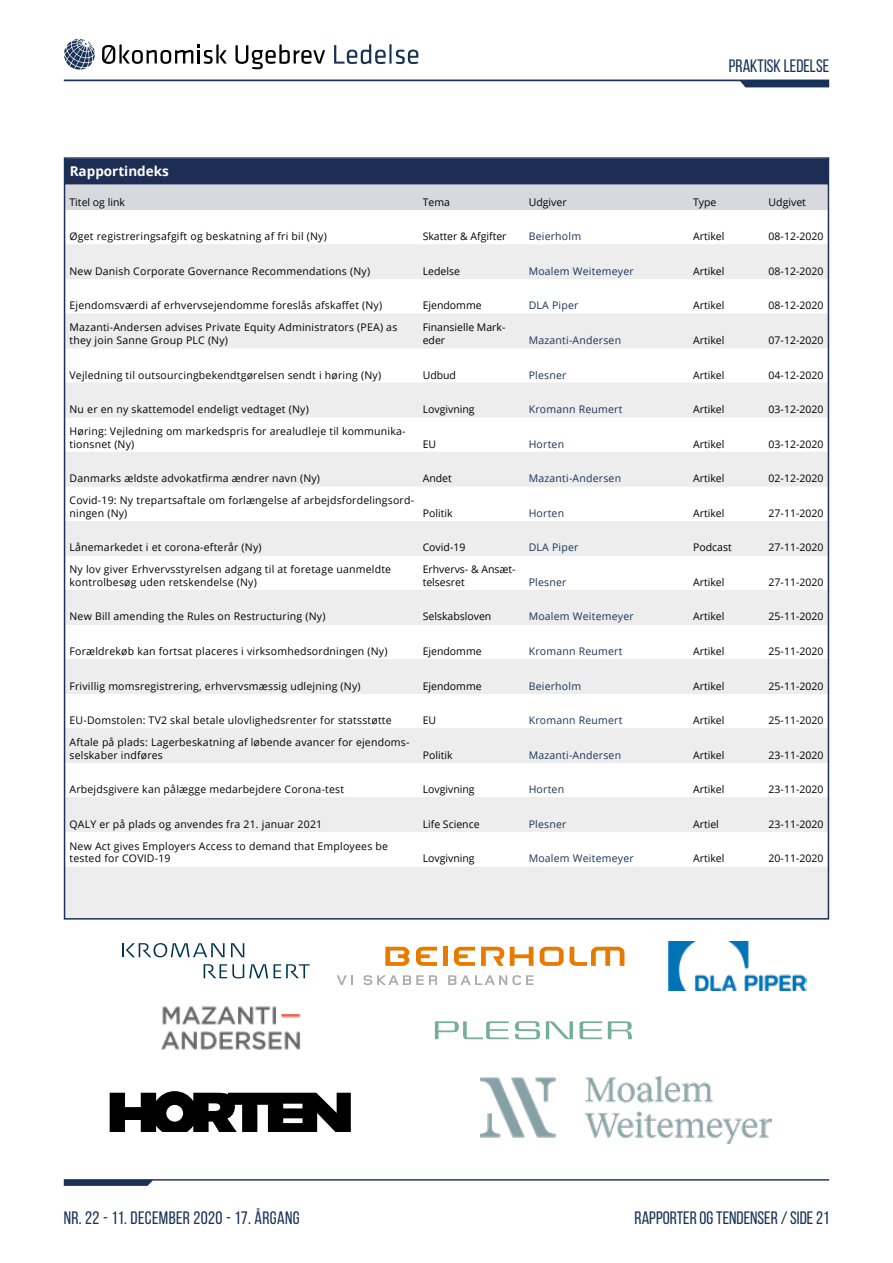
<style>
.page{position:relative;width:893px;height:1263px;background:#fff}
.page>*{position:absolute;margin:0;border:0;box-sizing:border-box;transform-origin:0 0}
.t1{font:18px "Bebas Neue";color:#193358}
.t2{font:18px "Bebas Neue";letter-spacing:.02em;color:#193358}
.t3{font:700 13.5px "Open Sans";color:#fff}
.t4{font:10.5px/12.6px "Open Sans";letter-spacing:.02em;color:#000}
.t5{font:10.5px/12.6px "Open Sans";color:#000}
.t6{font:10.5px "Open Sans";letter-spacing:.02em;color:#1a3458}
</style>
<div class="page">
<svg style="left:64px;top:80px;width:765px;height:7px"></svg>
<svg style="left:64px;top:1179px;width:765px;height:7px"></svg>
<svg style="left:334px;top:44px;width:84px;height:20px"></svg>
<svg style="left:235px;top:44px;width:90px;height:26px"></svg>
<svg style="left:102px;top:44px;width:125px;height:20px"></svg>
<svg style="left:64px;top:38px;width:31px;height:32px"></svg>
<svg style="left:435px;top:1021px;width:197px;height:18px"></svg>
<svg style="left:123px;top:943px;width:102px;height:14px"></svg>
<svg style="left:231px;top:943px;width:13px;height:14px"></svg>
<svg style="left:204px;top:964px;width:64px;height:14px"></svg>
<svg style="left:274px;top:964px;width:36px;height:14px"></svg>
<img style="left:668px;top:941px;width:138px;height:50px">
<svg style="left:385px;top:947px;width:24px;height:19px"></svg>
<div style="left:443px;top:947px;width:5px;height:19px;background:#e77b00"></div>
<svg style="left:510px;top:947px;width:23px;height:19px"></svg>
<svg style="left:540px;top:947px;width:84px;height:19px"></svg>
<svg style="left:416px;top:947px;width:21px;height:19px"></svg>
<svg style="left:454px;top:947px;width:21px;height:19px"></svg>
<svg style="left:481px;top:947px;width:23px;height:19px"></svg>
<svg style="left:337px;top:975px;width:16px;height:10px"></svg>
<svg style="left:364px;top:975px;width:73px;height:10px"></svg>
<svg style="left:448px;top:975px;width:85px;height:10px"></svg>
<img style="left:161px;top:1006px;width:140px;height:44px">
<svg style="left:110px;top:1091px;width:241px;height:40px"></svg>
<div style="left:65px;top:158px;width:763px;height:761px;background:#ededed"></div>
<div style="left:65px;top:159px;width:763px;height:25px;background:#1e2d54"></div>
<div style="left:67px;top:184px;width:759px;height:26px;background:#d8d9df"></div>
<div style="left:67px;top:210px;width:759px;height:657px;background:#fff"></div>
<svg style="left:67px;top:244px;width:759px;height:588px"></svg>
<img style="left:481px;top:1077px;width:290px;height:67px">
<h1 class="t1" style="left:729px;top:56px;width:102px">PRAKTISK LEDELSE</h1>
<p class="t3" style="left:70px;top:162px;width:101px">Rapportindeks</p>
<p class="t5" style="left:70px;top:195px;width:57px">Titel og link</p>
<p class="t4" style="left:423px;top:195px;width:29px">Tema</p>
<p class="t5" style="left:529px;top:195px;width:39px">Udgiver</p>
<p class="t4" style="left:693px;top:195px;width:25px">Type</p>
<p class="t5" style="left:769px;top:195px;width:39px">Udgivet</p>
<p class="t4" style="left:70px;top:230px;width:259px">Øget registreringsafgift og beskatning af fri bil (Ny)</p>
<p class="t5" style="left:423px;top:230px;width:85px">Skatter &amp; Afgifter</p>
<p class="t6" style="left:529px;top:229px;width:54px">Beierholm</p>
<p class="t5" style="left:693px;top:230px;width:33px">Artikel</p>
<p class="t4" style="left:769px;top:230px;width:56px">08-12-2020</p>
<p class="t4" style="left:70px;top:264px;width:302px">New Danish Corporate Governance Recommendations (Ny)</p>
<p class="t5" style="left:423px;top:264px;width:39px">Ledelse</p>
<p class="t6" style="left:529px;top:264px;width:107px">Moalem Weitemeyer</p>
<p class="t5" style="left:693px;top:264px;width:33px">Artikel</p>
<p class="t4" style="left:769px;top:264px;width:56px">08-12-2020</p>
<p class="t4" style="left:70px;top:299px;width:314px">Ejendomsværdi af erhvervsejendomme foreslås afskaffet (Ny)</p>
<p class="t5" style="left:423px;top:299px;width:61px">Ejendomme</p>
<p class="t6" style="left:529px;top:298px;width:51px">DLA Piper</p>
<p class="t5" style="left:693px;top:299px;width:33px">Artikel</p>
<p class="t4" style="left:769px;top:299px;width:56px">08-12-2020</p>
<p class="t4" style="left:70px;top:321px;width:329px">Mazanti-Andersen advises Private Equity Administrators (PEA) as they join Sanne Group PLC (Ny)</p>
<p class="t5" style="left:423px;top:321px;width:84px">Finansielle Mark&shy;eder</p>
<p class="t6" style="left:529px;top:333px;width:94px">Mazanti-Andersen</p>
<p class="t5" style="left:693px;top:334px;width:33px">Artikel</p>
<p class="t4" style="left:769px;top:334px;width:56px">07-12-2020</p>
<p class="t4" style="left:70px;top:368px;width:313px">Vejledning til outsourcingbekendtgørelsen sendt i høring (Ny)</p>
<p class="t4" style="left:423px;top:368px;width:35px">Udbud</p>
<p class="t6" style="left:529px;top:367px;width:39px">Plesner</p>
<p class="t5" style="left:693px;top:368px;width:33px">Artikel</p>
<p class="t4" style="left:769px;top:368px;width:56px">04-12-2020</p>
<p class="t4" style="left:70px;top:403px;width:241px">Nu er en ny skattemodel endeligt vedtaget (Ny)</p>
<p class="t5" style="left:423px;top:403px;width:54px">Lovgivning</p>
<p class="t6" style="left:529px;top:402px;width:95px">Kromann Reumert</p>
<p class="t5" style="left:693px;top:403px;width:33px">Artikel</p>
<p class="t4" style="left:769px;top:403px;width:56px">03-12-2020</p>
<p class="t4" style="left:70px;top:425px;width:338px">Høring: Vejledning om markedspris for arealudleje til kommunika&shy;tionsnet (Ny)</p>
<p class="t4" style="left:423px;top:437px;width:15px">EU</p>
<p class="t6" style="left:529px;top:437px;width:37px">Horten</p>
<p class="t5" style="left:693px;top:437px;width:33px">Artikel</p>
<p class="t4" style="left:769px;top:437px;width:56px">03-12-2020</p>
<p class="t4" style="left:70px;top:472px;width:252px">Danmarks ældste advokatfirma ændrer navn (Ny)</p>
<p class="t4" style="left:423px;top:472px;width:31px">Andet</p>
<p class="t6" style="left:529px;top:471px;width:94px">Mazanti-Andersen</p>
<p class="t5" style="left:693px;top:472px;width:33px">Artikel</p>
<p class="t4" style="left:769px;top:472px;width:56px">02-12-2020</p>
<p class="t4" style="left:70px;top:494px;width:346px">Covid-19: Ny trepartsaftale om forlængelse af arbejdsfordelingsord&shy;ningen (Ny)</p>
<p class="t5" style="left:423px;top:506px;width:31px">Politik</p>
<p class="t6" style="left:529px;top:506px;width:37px">Horten</p>
<p class="t5" style="left:693px;top:506px;width:33px">Artikel</p>
<p class="t4" style="left:769px;top:506px;width:56px">27-11-2020</p>
<p class="t4" style="left:70px;top:541px;width:194px">Lånemarkedet i et corona-efterår (Ny)</p>
<p class="t4" style="left:423px;top:541px;width:44px">Covid-19</p>
<p class="t6" style="left:529px;top:540px;width:51px">DLA Piper</p>
<p class="t5" style="left:693px;top:541px;width:40px">Podcast</p>
<p class="t4" style="left:769px;top:541px;width:56px">27-11-2020</p>
<p class="t4" style="left:70px;top:563px;width:323px">Ny lov giver Erhvervsstyrelsen adgang til at foretage uanmeldte kontrolbesøg uden retskendelse (Ny)</p>
<p class="t5" style="left:423px;top:563px;width:94px">Erhvervs- &amp; Ansæt&shy;telsesret</p>
<p class="t6" style="left:529px;top:575px;width:39px">Plesner</p>
<p class="t5" style="left:693px;top:575px;width:33px">Artikel</p>
<p class="t4" style="left:769px;top:575px;width:56px">27-11-2020</p>
<p class="t4" style="left:70px;top:610px;width:258px">New Bill amending the Rules on Restructuring (Ny)</p>
<p class="t5" style="left:423px;top:610px;width:70px">Selskabsloven</p>
<p class="t6" style="left:529px;top:609px;width:107px">Moalem Weitemeyer</p>
<p class="t5" style="left:693px;top:610px;width:33px">Artikel</p>
<p class="t4" style="left:769px;top:610px;width:56px">25-11-2020</p>
<p class="t4" style="left:70px;top:645px;width:320px">Forældrekøb kan fortsat placeres i virksomhedsordningen (Ny)</p>
<p class="t5" style="left:423px;top:645px;width:61px">Ejendomme</p>
<p class="t6" style="left:529px;top:644px;width:95px">Kromann Reumert</p>
<p class="t5" style="left:693px;top:645px;width:33px">Artikel</p>
<p class="t4" style="left:769px;top:645px;width:56px">25-11-2020</p>
<p class="t4" style="left:70px;top:679px;width:293px">Frivillig momsregistrering, erhvervsmæssig udlejning (Ny)</p>
<p class="t5" style="left:423px;top:679px;width:61px">Ejendomme</p>
<p class="t6" style="left:529px;top:678px;width:54px">Beierholm</p>
<p class="t5" style="left:693px;top:679px;width:33px">Artikel</p>
<p class="t4" style="left:769px;top:679px;width:56px">25-11-2020</p>
<p class="t4" style="left:70px;top:714px;width:324px">EU-Domstolen: TV2 skal betale ulovlighedsrenter for statsstøtte</p>
<p class="t4" style="left:423px;top:714px;width:15px">EU</p>
<p class="t6" style="left:529px;top:713px;width:95px">Kromann Reumert</p>
<p class="t5" style="left:693px;top:714px;width:33px">Artikel</p>
<p class="t4" style="left:769px;top:714px;width:56px">25-11-2020</p>
<p class="t4" style="left:70px;top:736px;width:341px">Aftale på plads: Lagerbeskatning af løbende avancer for ejendoms&shy;selskaber indføres</p>
<p class="t5" style="left:423px;top:748px;width:31px">Politik</p>
<p class="t6" style="left:529px;top:748px;width:94px">Mazanti-Andersen</p>
<p class="t5" style="left:693px;top:748px;width:33px">Artikel</p>
<p class="t4" style="left:769px;top:748px;width:56px">23-11-2020</p>
<p class="t4" style="left:70px;top:783px;width:276px">Arbejdsgivere kan pålægge medarbejdere Corona-test</p>
<p class="t5" style="left:423px;top:783px;width:54px">Lovgivning</p>
<p class="t6" style="left:529px;top:782px;width:37px">Horten</p>
<p class="t5" style="left:693px;top:783px;width:33px">Artikel</p>
<p class="t4" style="left:769px;top:783px;width:56px">23-11-2020</p>
<p class="t4" style="left:70px;top:817px;width:254px">QALY er på plads og anvendes fra 21. januar 2021</p>
<p class="t5" style="left:423px;top:817px;width:58px">Life Science</p>
<p class="t6" style="left:529px;top:817px;width:39px">Plesner</p>
<p class="t4" style="left:693px;top:817px;width:27px">Artiel</p>
<p class="t4" style="left:769px;top:817px;width:56px">23-11-2020</p>
<p class="t4" style="left:70px;top:839px;width:320px">New Act gives Employers Access to demand that Employees be tested for COVID-19</p>
<p class="t5" style="left:423px;top:852px;width:54px">Lovgivning</p>
<p class="t6" style="left:529px;top:851px;width:107px">Moalem Weitemeyer</p>
<p class="t5" style="left:693px;top:852px;width:33px">Artikel</p>
<p class="t4" style="left:769px;top:852px;width:56px">20-11-2020</p>
<h1 class="t2" style="left:64px;top:1208px;width:237px">NR. 22 - 11. DECEMBER 2020 - 17. ÅRGANG</h1>
<h1 class="t1" style="left:635px;top:1208px;width:196px">RAPPORTER OG TENDENSER / SIDE 21</h1>
</div>
